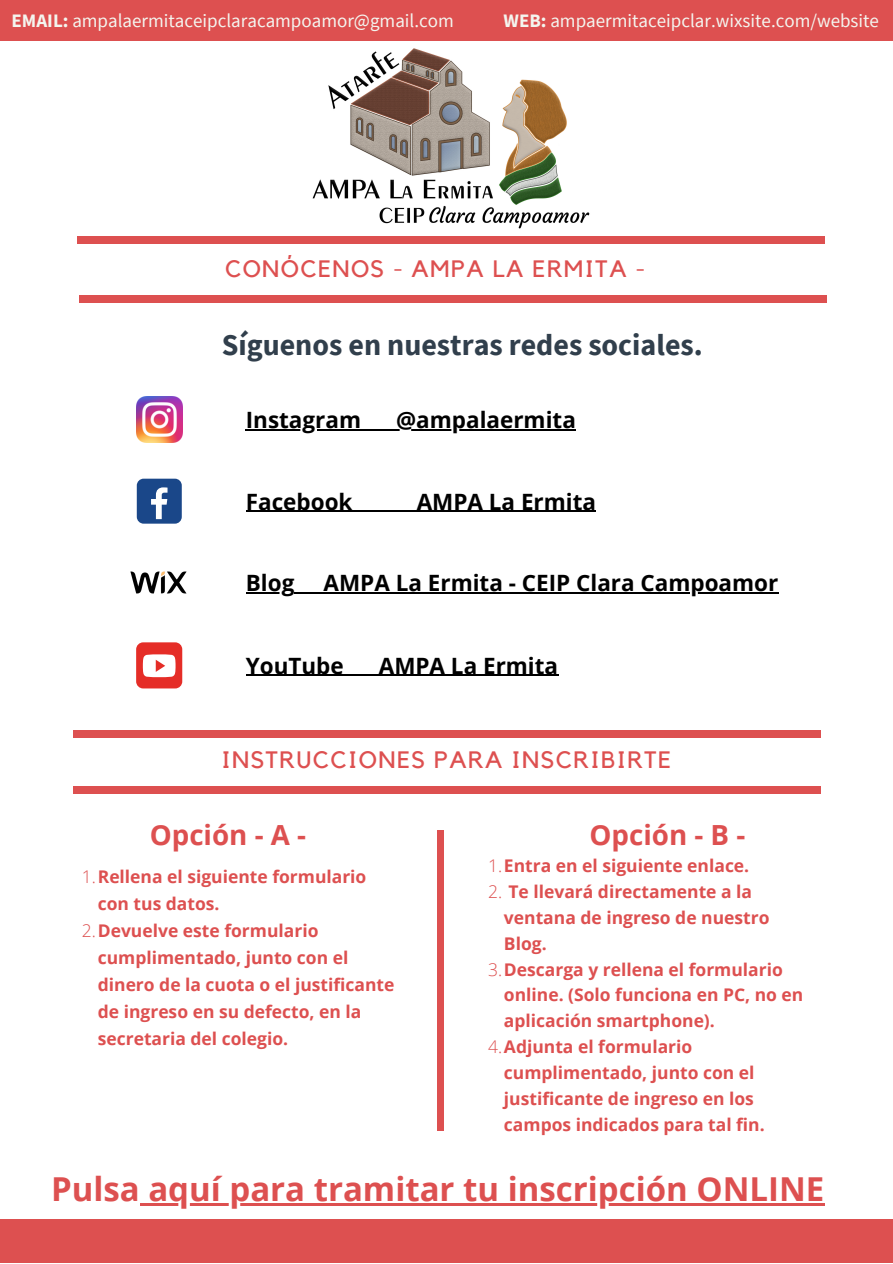
<style>
.page{position:relative;width:893px;height:1264px;background:#fff}
.page>*{position:absolute;margin:0;border:0;box-sizing:border-box;transform-origin:0 0}
.t1{font:700 33px "Open Sans";color:#dd5050}
.t2{font:700 30px "Source Sans Pro";color:#313f4c}
.t3{font:700 27.75px "Open Sans";color:#dd5050}
.t4{font:23.7px "Kollektif";letter-spacing:.06em;color:#dd5050}
.t5{font:700 22.5px "Open Sans";color:#000}
.t6{font:19.05px "Source Sans Pro";color:#f4f5ef}
.t7{font:700 17.4px/25.8px "Open Sans";color:#dd5050}
.s1{font-weight:700}
.s2{font-weight:300}
</style>
<div class="page">
<div style="left:0;top:0;width:892px;height:40px;background:#dd5050"></div>
<div style="left:77px;top:236px;width:748px;height:7px;background:#dd5050"></div>
<div style="left:79px;top:295px;width:747px;height:7px;background:#dd5050"></div>
<div style="left:0;top:1219px;width:892px;height:43px;background:#dd5050"></div>
<div style="left:437px;top:830px;width:6px;height:301px;background:#dd5050"></div>
<img style="left:137px;top:396px;width:46px;height:46px">
<div style="left:137px;top:478px;width:45px;height:45px;background:#1a4789;border-radius:7px"></div>
<svg style="left:151px;top:487px;width:16px;height:32px"></svg>
<img style="left:130px;top:571px;width:57px;height:23px">
<div style="left:136px;top:642px;width:46px;height:46px;background:#e52d27;border-radius:7px"></div>
<svg style="left:143px;top:654px;width:32px;height:23px"></svg>
<hr style="left:140px;top:1203px;width:684px;height:2px;background:#dd5050">
<hr style="left:246px;top:429px;width:115px;height:1px;background:#000">
<hr style="left:361px;top:429px;width:35px;height:1px;background:#000">
<hr style="left:396px;top:429px;width:180px;height:1px;background:#000">
<hr style="left:246px;top:510px;width:106px;height:2px;background:#000">
<hr style="left:352px;top:510px;width:65px;height:2px;background:#000">
<hr style="left:417px;top:510px;width:179px;height:2px;background:#000">
<hr style="left:246px;top:592px;width:48px;height:1px;background:#000">
<svg style="left:294px;top:592px;width:29px;height:1px"></svg>
<hr style="left:323px;top:592px;width:455px;height:1px;background:#000">
<hr style="left:246px;top:674px;width:98px;height:2px;background:#000">
<hr style="left:344px;top:674px;width:35px;height:2px;background:#000">
<hr style="left:379px;top:674px;width:179px;height:2px;background:#000">
<div style="left:72px;top:730px;width:748px;height:7px;background:#dd5050"></div>
<div style="left:72px;top:786px;width:748px;height:7px;background:#dd5050"></div>
<img style="left:312px;top:48px;width:278px;height:181px">
<p class="t6" style="left:12px;top:9px;width:443px"><span class="s1">EMAIL:</span> ampalaermitaceipclaracampoamor@gmail.com</p>
<p class="t6" style="left:503px;top:9px;width:377px"><span class="s1">WEB:</span> ampaermitaceipclar.wixsite.com/website</p>
<p class="t4" style="left:225px;top:258px;width:421px">CONÓCENOS - AMPA LA ERMITA -</p>
<p class="t2" style="left:222px;top:325px;width:482px">Síguenos en nuestras redes sociales.</p>
<p class="t5" style="left:246px;top:404px;width:117px">Instagram</p>
<p class="t5" style="left:396px;top:404px;width:181px">@ampalaermita</p>
<p class="t5" style="left:246px;top:485px;width:108px">Facebook</p>
<p class="t5" style="left:417px;top:485px;width:181px">AMPA La Ermita</p>
<p class="t5" style="left:246px;top:567px;width:50px">Blog</p>
<p class="t5" style="left:323px;top:567px;width:456px">AMPA La Ermita - CEIP Clara Campoamor</p>
<p class="t5" style="left:246px;top:649px;width:99px">YouTube</p>
<p class="t5" style="left:379px;top:649px;width:181px">AMPA La Ermita</p>
<p class="t4" style="left:221px;top:749px;width:451px">INSTRUCCIONES PARA INSCRIBIRTE</p>
<p class="t3" style="left:150px;top:815px;width:158px">Opción - A -</p>
<p class="t7" style="left:98px;top:862px;width:270px;line-height:27px;text-indent:-16px"><span class="s2">1.</span>Rellena el siguiente formulario con tus datos.</p>
<p class="t7" style="left:98px;top:916px;width:298px;line-height:27px;text-indent:-16px"><span class="s2">2.</span>Devuelve este formulario cumplimentado, junto con el dinero de la cuota o el justificante de ingreso en su defecto, en la secretaria del colegio.</p>
<p class="t3" style="left:589px;top:815px;width:157px">Opción - B -</p>
<p class="t7" style="left:488px;top:852px;width:262px"><span class="s2">1.</span>Entra en el siguiente enlace.</p>
<p class="t7" style="left:504px;top:878px;width:267px;text-indent:-16px"><span class="s2">2.</span> Te llevará directamente a la ventana de ingreso de nuestro<br>Blog.</p>
<p class="t7" style="left:504px;top:955px;width:301px;text-indent:-16px"><span class="s2">3.</span>Descarga y rellena el formulario online. (Solo funciona en PC, no en aplicación smartphone).</p>
<p class="t7" style="left:504px;top:1033px;width:262px;text-indent:-16px"><span class="s2">4.</span>Adjunta el formulario cumplimentado, junto con el justificante de ingreso en los campos indicados para tal fin.</p>
<p class="t1" style="left:51px;top:1165px;width:774px">Pulsa aquí para tramitar tu inscripción ONLINE</p>
</div>
